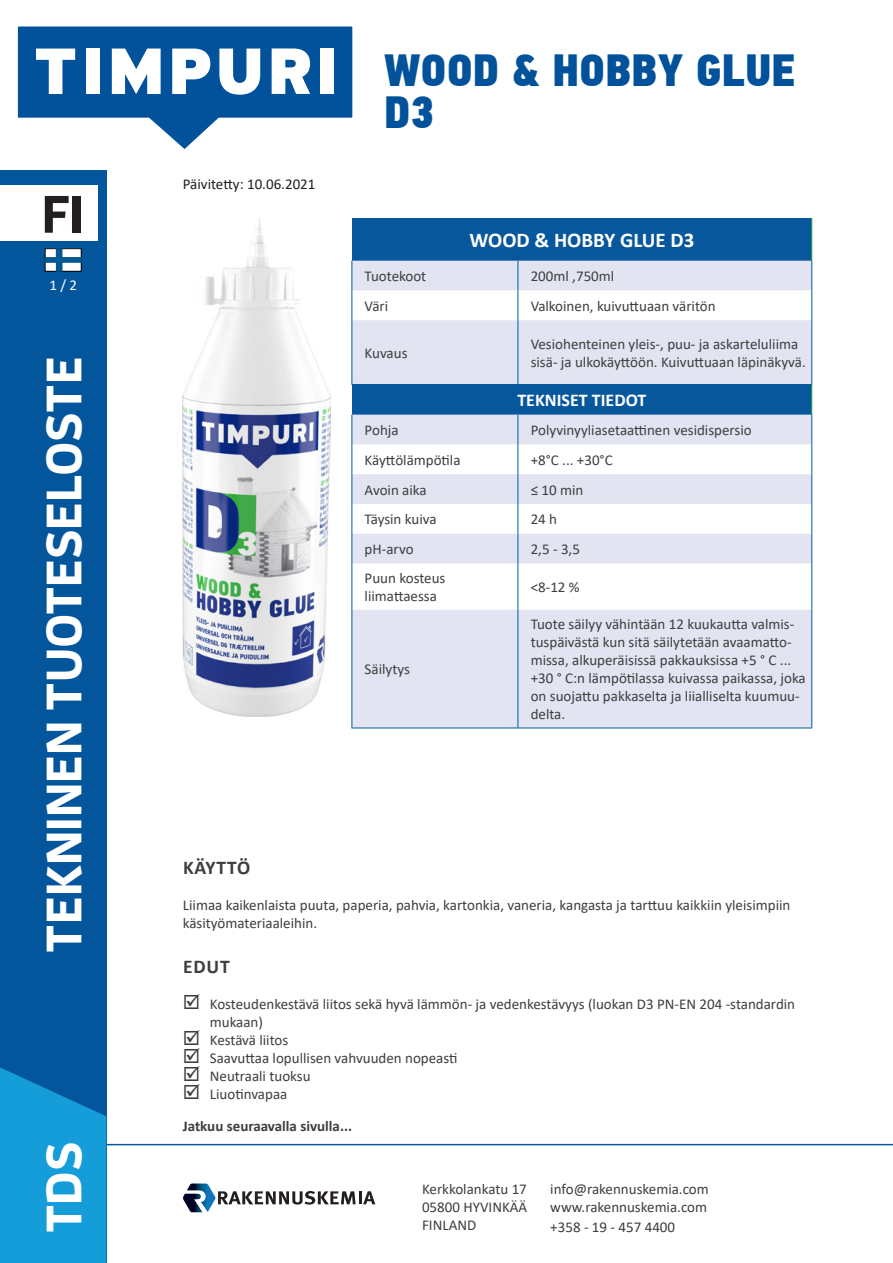
<style>
.page{position:relative;width:893px;height:1263px;background:#fff}
.page>*{position:absolute;margin:0;border:0;box-sizing:border-box;transform-origin:0 0}
.t1{font:700 52.5px "Enzo OT";color:#231f20}
.t2{font:700 49.5px "Enzo OT";color:#fff}
.t3{font:45px/42px "PF Din Text Cond Pro X Black";color:#01529a}
.t4{font:700 21px "Calibri";color:#fff}
.technical_data_parag{font:700 19.5px "Calibri";letter-spacing:.04em;color:#3e3e3f}
.t5{font:700 18px "Calibri";color:#fff}
.technical_data_parag-2{font:15px/18px "Calibri";color:#3e3e3f}
.technical_data_parag-3{font:700 15px "Calibri";color:#3e3e3f}
.t6{font:15px "Calibri";color:#231f20}
.t7{font:15px "Calibri";color:#fff}
</style>
<div class="page">
<div style="left:0;top:170px;width:106px;height:1093px;background:#03569c"></div>
<svg style="left:0;top:1067px;width:106px;height:196px;background:#1194d1"></svg>
<hr style="left:106px;top:1144px;width:787px;height:1px;background:#005c98">
<div style="left:0;top:186px;width:98px;height:55px;background:#fff"></div>
<svg style="left:183px;top:1183px;width:192px;height:29px"></svg>
<svg style="left:17px;top:26px;width:336px;height:123px"></svg>
<svg style="left:45px;top:248px;width:36px;height:23px"></svg>
<div style="left:352px;top:385px;width:460px;height:30px;background:#07579c"></div>
<svg style="left:352px;top:415px;width:459px;height:313px;fill:#e2e5f1"></svg>
<hr style="left:811px;top:385px;width:1px;height:30px;background:#40ae49">
<svg style="left:351px;top:415px;width:1px;height:29px"></svg>
<svg style="left:518px;top:415px;width:1px;height:29px"></svg>
<svg style="left:811px;top:415px;width:1px;height:29px"></svg>
<hr style="left:351px;top:444px;width:1px;height:30px;background:#005c98">
<hr style="left:518px;top:444px;width:1px;height:30px;background:#005c98">
<hr style="left:811px;top:444px;width:1px;height:30px;background:#005c98">
<hr style="left:351px;top:474px;width:1px;height:30px;background:#005c98">
<hr style="left:518px;top:474px;width:1px;height:30px;background:#005c98">
<hr style="left:811px;top:474px;width:1px;height:30px;background:#005c98">
<svg style="left:351px;top:534px;width:1px;height:29px"></svg>
<svg style="left:518px;top:534px;width:1px;height:29px"></svg>
<svg style="left:811px;top:534px;width:1px;height:29px"></svg>
<hr style="left:351px;top:563px;width:1px;height:47px;background:#005c98">
<hr style="left:518px;top:563px;width:1px;height:47px;background:#005c98">
<hr style="left:811px;top:563px;width:1px;height:47px;background:#005c98">
<hr style="left:351px;top:610px;width:1px;height:118px;background:#005c98">
<hr style="left:518px;top:610px;width:1px;height:118px;background:#005c98">
<hr style="left:811px;top:610px;width:1px;height:118px;background:#005c98">
<hr style="left:351px;top:728px;width:167px;height:1px;background:#005c98">
<hr style="left:518px;top:728px;width:294px;height:1px;background:#005c98">
<hr style="left:351px;top:504px;width:1px;height:30px;background:#005c98">
<hr style="left:811px;top:504px;width:1px;height:30px;background:#005c98">
<hr style="left:518px;top:504px;width:1px;height:30px;background:#005c98">
<div style="left:352px;top:218px;width:460px;height:43px;background:#07579c"></div>
<svg style="left:352px;top:261px;width:459px;height:123px;fill:#e2e5f1"></svg>
<hr style="left:811px;top:218px;width:1px;height:43px;background:#40ae49">
<svg style="left:351px;top:261px;width:1px;height:29px"></svg>
<svg style="left:518px;top:261px;width:1px;height:29px"></svg>
<svg style="left:811px;top:261px;width:1px;height:29px"></svg>
<hr style="left:351px;top:290px;width:1px;height:30px;background:#005c98">
<hr style="left:518px;top:290px;width:1px;height:30px;background:#005c98">
<hr style="left:811px;top:290px;width:1px;height:30px;background:#005c98">
<hr style="left:351px;top:320px;width:1px;height:64px;background:#005c98">
<hr style="left:518px;top:320px;width:1px;height:64px;background:#005c98">
<hr style="left:811px;top:320px;width:1px;height:64px;background:#005c98">
<hr style="left:351px;top:384px;width:167px;height:1px;background:#005c98">
<hr style="left:518px;top:384px;width:294px;height:1px;background:#005c98">
<img style="left:183px;top:218px;width:147px;height:498px">
<h1 class="t1" style="left:42px;top:181px;width:44px">FI</h1>
<p class="t7" style="left:49px;top:275px;width:29px">1 / 2</p>
<h2 class="t2" style="left:33px;top:952px;width:597px;rotate:-90deg">TEKNINEN TUOTESELOSTE</h2>
<h2 class="t2" style="left:33px;top:1233px;width:93px;rotate:-90deg">TDS</h2>
<p class="t6" style="left:183px;top:173px;width:134px">Päivitetty: 10.06.2021</p>
<h3 class="t3" style="left:384px;top:51px;width:413px">WOOD &amp; HOBBY GLUE<br>D3</h3>
<p class="t4" style="left:469px;top:225px;width:226px">WOOD &amp; HOBBY GLUE D3</p>
<p class="technical_data_parag-2" style="left:365px;top:267px;width:63px">Tuotekoot</p>
<p class="technical_data_parag-2" style="left:531px;top:267px;width:85px">200ml ,750ml</p>
<p class="technical_data_parag-2" style="left:365px;top:297px;width:25px">Väri</p>
<p class="technical_data_parag-2" style="left:531px;top:297px;width:187px">Valkoinen, kuivuttuaan väritön</p>
<p class="technical_data_parag-2" style="left:365px;top:344px;width:44px">Kuvaus</p>
<p class="technical_data_parag-2" style="left:531px;top:335px;width:277px">Vesiohenteinen yleis-, puu- ja askarteluliima sisä- ja ulkokäyttöön. Kuivuttuaan läpinäkyvä.</p>
<p class="t5" style="left:517px;top:388px;width:130px">TEKNISET TIEDOT</p>
<p class="technical_data_parag-2" style="left:365px;top:421px;width:35px">Pohja</p>
<p class="technical_data_parag-2" style="left:531px;top:421px;width:223px">Polyvinyyliasetaattinen vesidispersio</p>
<p class="technical_data_parag-2" style="left:365px;top:450px;width:97px">Käyttölämpötila</p>
<p class="technical_data_parag-2" style="left:531px;top:450px;width:84px">+8°C ... +30°C</p>
<p class="technical_data_parag-2" style="left:365px;top:480px;width:64px">Avoin aika</p>
<p class="technical_data_parag-2" style="left:531px;top:480px;width:54px">≤ 10 min</p>
<p class="technical_data_parag-2" style="left:365px;top:510px;width:73px">Täysin kuiva</p>
<p class="technical_data_parag-2" style="left:531px;top:510px;width:28px">24 h</p>
<p class="technical_data_parag-2" style="left:365px;top:540px;width:50px">pH-arvo</p>
<p class="technical_data_parag-2" style="left:531px;top:540px;width:51px">2,5 - 3,5</p>
<p class="technical_data_parag-2" style="left:365px;top:569px;width:82px">Puun kosteus</p>
<p class="technical_data_parag-2" style="left:365px;top:587px;width:74px">liimattaessa</p>
<p class="technical_data_parag-2" style="left:531px;top:578px;width:50px">&lt;8-12 %</p>
<p class="technical_data_parag-2" style="left:365px;top:660px;width:47px">Säilytys</p>
<p class="technical_data_parag-2" style="left:531px;top:615px;width:277px">Tuote säilyy vähintään 12 kuukautta valmis&shy;tuspäivästä kun sitä säilytetään avaamatto&shy;missa, alkuperäisissä pakkauksissa +5 ° C ... +30 ° C:n lämpötilassa kuivassa paikassa, joka on suojattu pakkaselta ja liialliselta kuumuu&shy;delta.</p>
<p class="technical_data_parag" style="left:183px;top:853px;width:69px">KÄYTTÖ</p>
<p class="technical_data_parag-2" style="left:183px;top:895px;width:609px">Liimaa kaikenlaista puuta, paperia, pahvia, kartonkia, vaneria, kangasta ja tarttuu kaikkiin yleisimpiin käsityömateriaaleihin.</p>
<p class="technical_data_parag" style="left:183px;top:952px;width:48px">EDUT</p>
<p class="technical_data_parag-2" style="left:210px;top:994px;width:587px">Kosteudenkestävä liitos sekä hyvä lämmön- ja vedenkestävyys (luokan D3 PN-EN 204 -standardin mukaan)</p>
<p class="technical_data_parag-2" style="left:210px;top:1030px;width:80px">Kestävä liitos</p>
<p class="technical_data_parag-2" style="left:210px;top:1048px;width:249px">Saavuttaa lopullisen vahvuuden nopeasti</p>
<p class="technical_data_parag-2" style="left:210px;top:1066px;width:102px">Neutraali tuoksu</p>
<p class="technical_data_parag-2" style="left:210px;top:1084px;width:79px">Liuotinvapaa</p>
<p class="technical_data_parag-3" style="left:183px;top:1115px;width:171px">Jatkuu seuraavalla sivulla...</p>
<p class="technical_data_parag-2" style="left:422px;top:1180px;width:107px;text-align:justify">Kerkkolankatu 17<br>05800 HYVINKÄÄ FINLAND</p>
<p class="technical_data_parag-2" style="left:550px;top:1180px;width:160px;line-height:18.6px;text-align:justify">info@rakennuskemia.com www.rakennuskemia.com +358 - 19 - 457 4400</p>
</div>
